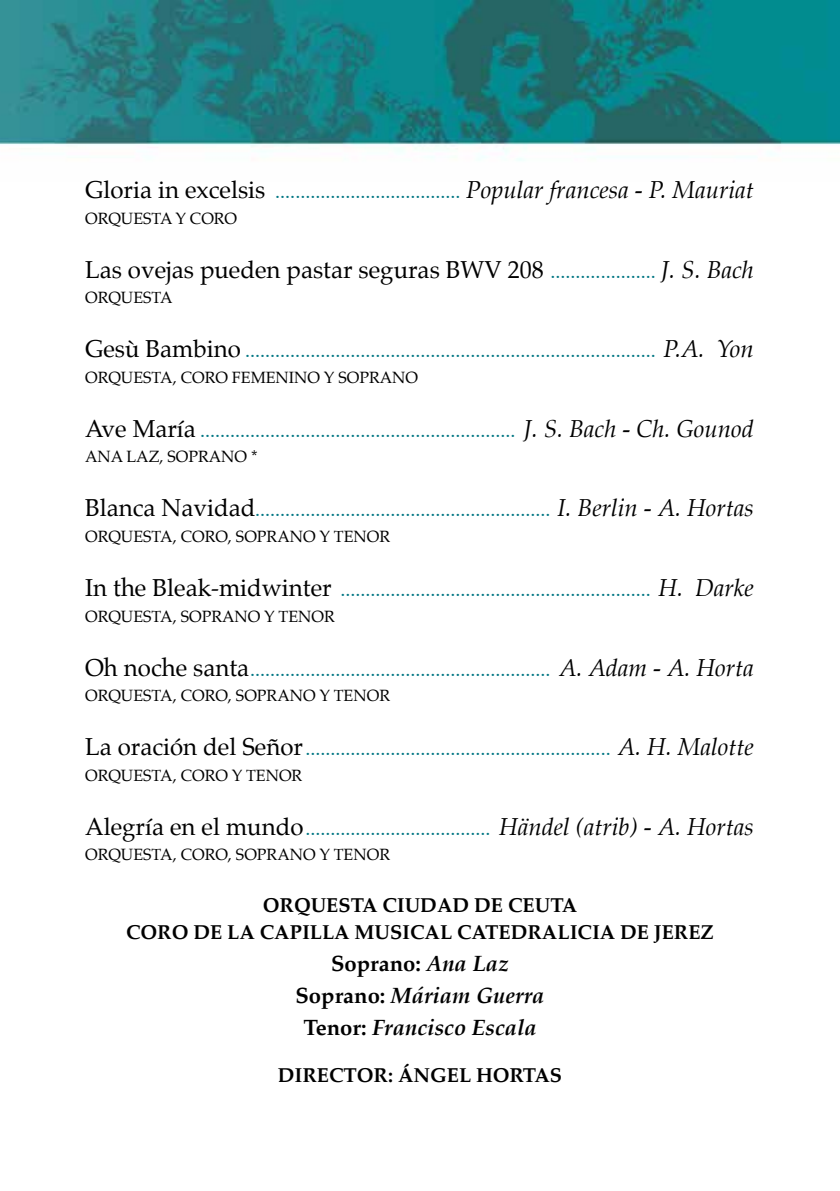
<style>
.page{position:relative;width:840px;height:1191px;background:#fff}
.page>*{position:absolute;margin:0;border:0;box-sizing:border-box;transform-origin:0 0}
.t1{font:24px "Palatino";color:#000}
.t2{font:italic 700 22px/32px "Palatino";color:#000;text-align:center}
.t3{font:20px "Palatino";color:#007683}
.t4{font:700 20px/26.4px "Palatino";color:#000}
.t5{font:16px "Palatino";color:#000}
.s1{font-size:24px;color:#000}
.s2{font-style:italic;font-size:24px;color:#000}
.s3{font-size:20px;color:#007683}
.s4{font-style:italic}
.s5{font-style:normal}
</style>
<div class="page">
<img style="left:0;top:0;width:839px;height:161px">
<p class="t3" style="left:85px;top:175px;width:670px"><span class="s1">GLORIA IN EXCELSIS</span> ..................................... <span class="s2">Popular francesa - P. Mauriat</span></p>
<p class="t5" style="left:85px;top:205px;width:25px">ORQUESTA</p>
<p class="t5" style="left:175px;top:205px;width:39px">Y CORO</p>
<p class="t1" style="left:85px;top:249px;width:669px">LAS OVEJAS PUEDEN PASTAR SEGURAS BWV 208 <span class="s3">.....................</span> <span class="s4">J. S. Bach</span></p>
<p class="t5" style="left:85px;top:284px;width:25px">ORQUESTA</p>
<p class="t3" style="left:85px;top:334px;width:670px"><span class="s1">GESÙ BAMBINO</span> .................................................................................. <span class="s2">P.A. Yon</span></p>
<p class="t5" style="left:85px;top:364px;width:25px">ORQUESTA</p>
<p class="t5" style="left:173px;top:364px;width:33px">, CORO</p>
<p class="t5" style="left:232px;top:364px;width:12px">FEMENINO</p>
<p class="t5" style="left:324px;top:364px;width:27px">Y SOPRANO</p>
<p class="t3" style="left:85px;top:413px;width:669px"><span class="s1">AVE MARÍA</span> ............................................................... <span class="s2">J. S. Bach - Ch. Gounod</span></p>
<p class="t5" style="left:85px;top:444px;width:95px">ANA LAZ, SOPRANO</p>
<p class="t5" style="left:251px;top:444px;width:8px">*</p>
<p class="t3" style="left:85px;top:493px;width:669px"><span class="s1">BLANCA NAVIDAD</span>........................................................... <span class="s2">I. Berlin - A. Hortas</span></p>
<p class="t5" style="left:85px;top:523px;width:25px">ORQUESTA</p>
<p class="t5" style="left:173px;top:523px;width:21px">, CORO</p>
<p class="t5" style="left:228px;top:523px;width:21px">, SOPRANO</p>
<p class="t5" style="left:319px;top:523px;width:27px">Y TENOR</p>
<p class="t3" style="left:85px;top:572px;width:670px"><span class="s1">IN THE BLEAK-MIDWINTER</span> .............................................................. <span class="s2">H. Darke</span></p>
<p class="t5" style="left:85px;top:603px;width:25px">ORQUESTA</p>
<p class="t5" style="left:173px;top:603px;width:21px">, SOPRANO</p>
<p class="t5" style="left:264px;top:603px;width:27px">Y TENOR</p>
<p class="t3" style="left:85px;top:652px;width:670px"><span class="s1">OH NOCHE SANTA</span>............................................................ <span class="s2">A. Adam - A. Horta</span></p>
<p class="t5" style="left:85px;top:682px;width:25px">ORQUESTA</p>
<p class="t5" style="left:173px;top:682px;width:33px">, CORO</p>
<p class="t5" style="left:228px;top:682px;width:163px">, SOPRANO Y TENOR</p>
<p class="t3" style="left:85px;top:731px;width:670px"><span class="s1">LA ORACIÓN DEL SEÑOR</span>............................................................. <span class="s2">A. H. Malotte</span></p>
<p class="t5" style="left:85px;top:762px;width:25px">ORQUESTA</p>
<p class="t5" style="left:173px;top:762px;width:21px">, CORO</p>
<p class="t5" style="left:231px;top:762px;width:27px">Y TENOR</p>
<p class="t3" style="left:85px;top:811px;width:670px"><span class="s1">ALEGRÍA EN EL MUNDO</span>..................................... <span class="s2">Händel (atrib) - A. Hortas</span></p>
<p class="t5" style="left:85px;top:841px;width:25px">ORQUESTA</p>
<p class="t5" style="left:173px;top:841px;width:33px">, CORO</p>
<p class="t5" style="left:228px;top:841px;width:163px">, SOPRANO Y TENOR</p>
<p class="t4" style="left:126px;top:892px;width:424px;text-indent:137px">ORQUESTA CIUDAD DE CEUTA<br>CORO DE LA CAP</p>
<p class="t4" style="left:302px;top:918px;width:170px">ILLA MUSICAL CAT</p>
<p class="t4" style="left:498px;top:918px;width:217px">EDRALICIA DE JEREZ</p>
<p class="t2" style="left:295px;top:947px;width:250px"><span class="s5">SOPRANO:</span> Ana Laz<br><span class="s5">SOPRANO:</span> Máriam Guerra<br><span class="s5">TENOR:</span> Francisco Escala</p>
<p class="t4" style="left:278px;top:1061px;width:285px">DIRECTOR: ÁNGEL HORTAS</p>
</div>
